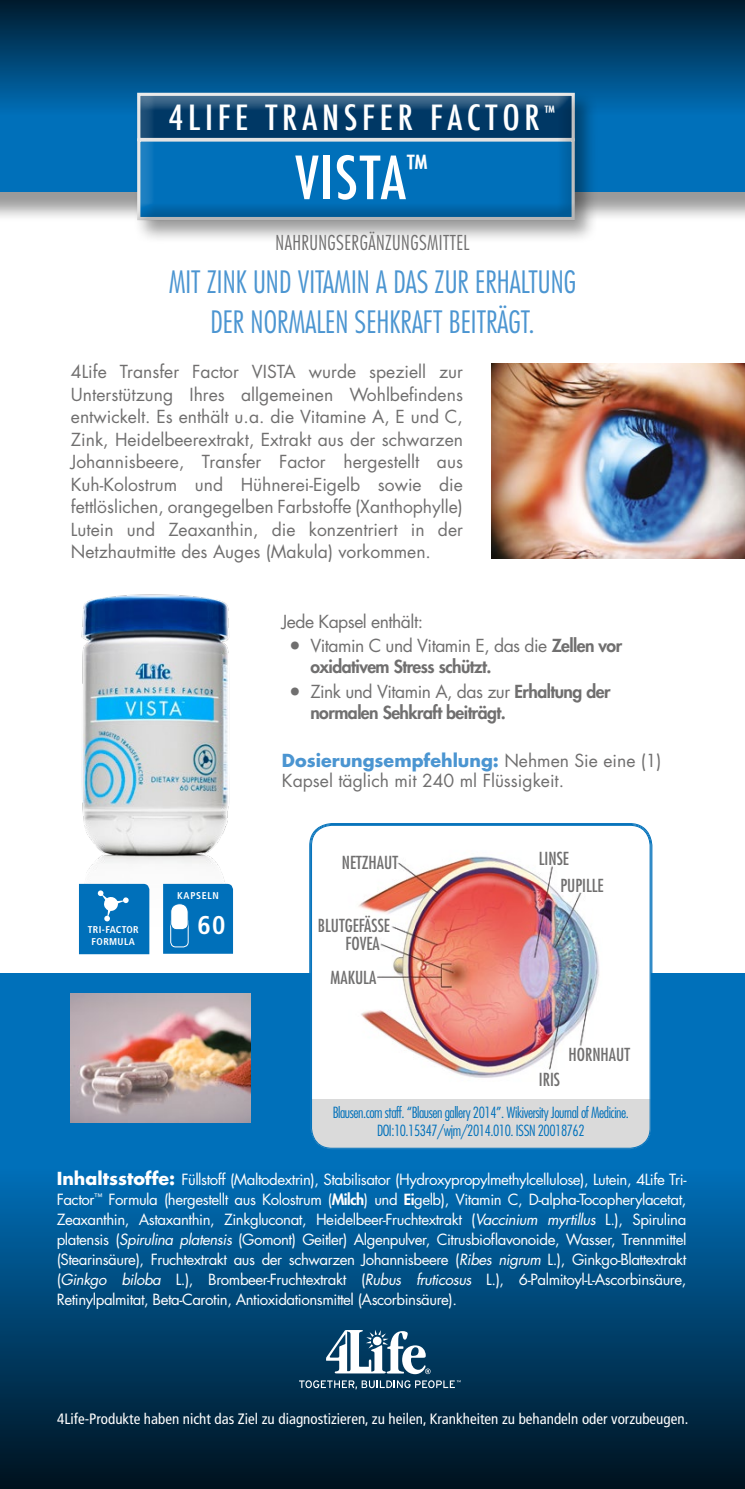
<style>
.page{position:relative;width:745px;height:1489px;background:#fff}
.page>*{position:absolute;margin:0;border:0;box-sizing:border-box;transform-origin:0 0}
.t1{font:500 condensed 57.75px "Futura";letter-spacing:.02em;color:#fff;scale:1.08 1}
.t2{font:500 condensed 34px "Futura";letter-spacing:.13em;color:#fff;scale:1.08 1}
.t3{font:300 condensed 30px "Futura Std";color:#4b95d1}
.t4{font:700 condensed 25.75px "Frutiger LT Std";color:#fff}
.t5{font:300 condensed 20px "Futura Std";letter-spacing:.02em;color:#706f6f}
.t6{font:17.5px/22.5px "Futura Std";color:#706f6f;text-align:justify}
.t7{font:800 17.5px/21px "Futura Std";letter-spacing:-.03em;color:#706f6f}
.t8{font:condensed 17.5px "Futura Std";color:#706f6f}
.t9{font:17.5px "Futura Std";letter-spacing:-.03em;color:#706f6f}
.t10{font:15px/20px "Futura Std";letter-spacing:-.03em;color:#fff;text-align:justify}
.t11{font:300 condensed 15px/18px "Futura Std";letter-spacing:-.03em;color:#0070ba;text-align:center}
.t12{font:condensed 15px "Frutiger LT Std";color:#fff}
.t13{font:700 condensed 9.75px/11.8px "Frutiger LT Std";letter-spacing:.04em;color:#fff;text-align:center}
.t14{font:700 condensed 9.75px "Frutiger LT Std";letter-spacing:.07em;color:#fff}
.s1{font-family:"Minion Pro";font-weight:400;font-size:30px}
.s2{font-weight:400}
.s3{font-weight:700;color:#4b95d1}
.s4{font-weight:700;font-size:17.5px}
.s5{font-weight:800}
.s6{font-style:italic}
</style>
<div class="page">
<div style="left:0;top:0;width:744px;height:223px;background:#000;opacity:.4"></div>
<svg style="left:0;top:0;width:744px;height:191px;background:#00497b"></svg>
<svg style="left:0;top:973px;width:744px;height:515px;background:#004a7c"></svg>
<div style="left:133px;top:89px;width:465px;height:155px;background:#000;opacity:.4"></div>
<div style="left:136px;top:90px;width:440px;height:124px;background:#fff;opacity:.4"></div>
<div style="left:136px;top:93px;width:440px;height:129px;background:#000;opacity:.2"></div>
<img style="left:71px;top:993px;width:179px;height:129px">
<img style="left:81px;top:594px;width:153px;height:332px">
<svg style="left:163px;top:883px;width:70px;height:70px;background:#1a7ec1"></svg>
<svg style="left:79px;top:883px;width:70px;height:71px;background:#1079be"></svg>
<img style="left:491px;top:364px;width:253px;height:194px">
<div style="left:310px;top:824px;width:340px;height:325px;background:#fff;border-radius:21px"></div>
<img style="left:358px;top:856px;width:241px;height:222px">
<div style="left:310px;top:1098px;width:340px;height:51px;background:#dadada"></div>
<div style="left:311px;top:825px;width:339px;height:323px;border:1px solid #0070ba;border-radius:20px"></div>
<svg style="left:326px;top:1329px;width:104px;height:44px"></svg>
<svg style="left:299px;top:1380px;width:161px;height:9px"></svg>
<h2 class="t2" style="left:168px;top:96px;width:359px">4LIFE TRANSFER FACTOR <sup>™</sup></h2>
<h1 class="t1" style="left:295px;top:141px;width:124px">VISTA<sup>™</sup></h1>
<p class="t5" style="left:275px;top:230px;width:195px">NAHRUNGSERGÄNZUNGSMITTEL</p>
<p class="t3" style="left:169px;top:264px;width:409px">MIT ZINK UND VITAMIN A DAS ZUR ERHALTUNG</p>
<p class="t3" style="left:210px;top:304px;width:325px">DER NORMALEN SEHKRAFT BEITRÄGT.</p>
<p class="t6" style="left:71px;top:360px;width:393px">4Life Transfer Factor VISTA wurde speziell zur Unterstützung Ihres allgemeinen Wohlbefindens entwickelt. Es enthält u.a. die Vitamine A, E und C, Zink, Heidelbeerextrakt, Extrakt aus der schwarzen Johannisbeere, Transfer Factor hergestellt aus Kuh-Kolostrum und Hühnerei-Eigelb sowie die fettlöslichen, orangegelben Farbstoffe (Xanthophylle)<br>Lutein und Zeaxanthin, die konzentriert in der Netzhautmitte des Auges (Makula) vorkommen.</p>
<p class="t13" style="left:88px;top:923px;width:52px">TRI-FACTOR<br>FORMULA</p>
<p class="t14" style="left:177px;top:889px;width:43px">KAPSELN</p>
<p class="t4" style="left:197px;top:909px;width:29px">60</p>
<p class="t9" style="left:282px;top:610px;width:142px">Jede Kapsel enthält:</p>
<p class="t7" style="left:310px;top:635px;width:313px;text-indent:-21px"><span class="s1">•</span> <span class="s2">Vitamin C und Vitamin E, das die</span> Zellen vor oxidativem Stress schützt.</p>
<p class="t7" style="left:310px;top:680px;width:301px;text-indent:-21px"><span class="s1">•</span> <span class="s2">Zink und Vitamin A, das zur</span> Erhaltung der normalen Sehkraft beiträgt.</p>
<p class="t6" style="left:282px;top:750px;width:381px;line-height:20px"><span class="s3">Dosierungsempfehlung:</span> Nehmen Sie eine (1)<br>Kapsel täglich mit 240 ml Flüssigkeit.</p>
<p class="t8" style="left:341px;top:851px;width:58px">NETZHAUT</p>
<p class="t8" style="left:538px;top:848px;width:32px">LINSE</p>
<p class="t8" style="left:560px;top:875px;width:45px">PUPILLE</p>
<p class="t8" style="left:317px;top:914px;width:74px">BLUTGEFÄSSE</p>
<p class="t8" style="left:345px;top:933px;width:36px">FOVEA</p>
<p class="t8" style="left:330px;top:966px;width:47px">MAKULA</p>
<p class="t8" style="left:538px;top:1068px;width:23px">IRIS</p>
<p class="t8" style="left:568px;top:1044px;width:63px">HORNHAUT</p>
<p class="t11" style="left:332px;top:1103px;width:297px">Blausen.com staff. “Blausen gallery 2014”. Wikiversity Journal of Medicine.<br>DOI:10.15347/wjm/2014.010. ISSN 20018762</p>
<p class="t10" style="left:57px;top:1169px;width:631px"><span class="s4">Inhaltsstoffe:</span> Füllstoff (Maltodextrin), Stabilisator (Hydroxypropylmethylcellulose), Lutein, 4Life Tri-Factor<sup>™</sup> Formula (hergestellt aus Kolostrum (<span class="s5">Milch</span>) und <span class="s5">Ei</span>gelb), Vitamin C, D-alpha-Tocopherylacetat, Zeaxanthin, Astaxanthin, Zinkgluconat, Heidelbeer-Fruchtextrakt (<span class="s6">Vaccinium myrtillus</span> L.), Spirulina platensis (<span class="s6">Spirulina platensis</span> (Gomont) Geitler) Algenpulver, Citrusbioflavonoide, Wasser, Trennmittel (Stearinsäure), Fruchtextrakt aus der schwarzen Johannisbeere (<span class="s6">Ribes nigrum</span> L.), Ginkgo-Blattextrakt (<span class="s6">Ginkgo biloba</span> L.), Brombeer-Fruchtextrakt (<span class="s6">Rubus fruticosus</span> L.), 6-Palmitoyl-L-Ascorbinsäure, Retinylpalmitat, Beta-Carotin, Antioxidationsmittel (Ascorbinsäure).</p>
<p class="t12" style="left:57px;top:1409px;width:632px">4Life-Produkte haben nicht das Ziel zu diagnostizieren, zu heilen, Krankheiten zu behandeln oder vorzubeugen.</p>
</div>
